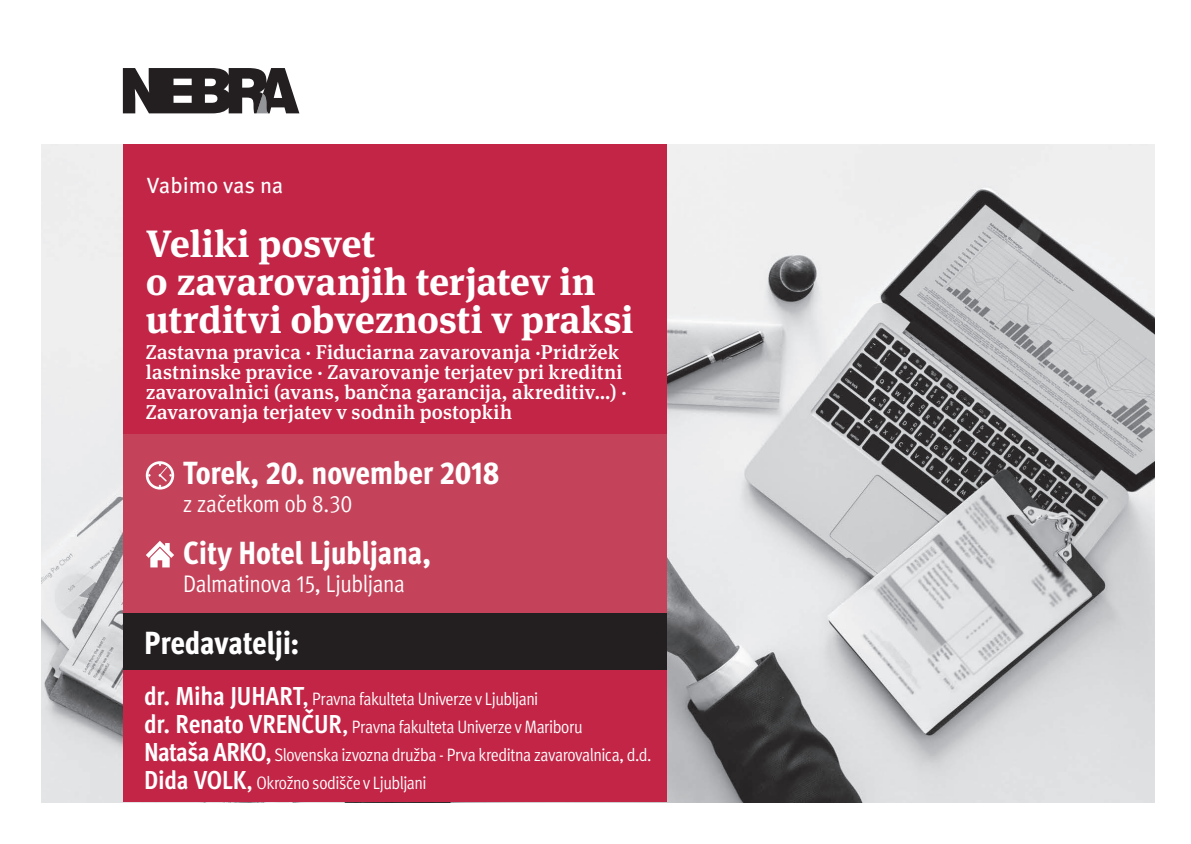
<style>
.page{position:relative;width:1191px;height:844px;background:#fff}
.page>*{position:absolute;margin:0;border:0;box-sizing:border-box;transform-origin:0 0}
.t1{font:700 38px/38px "Meta Serif Pro";color:#fff}
.t2{font:800 condensed 32px "Meta Pro";letter-spacing:-.01em;color:#fff}
.t3{font:700 condensed 26px "Meta Pro";letter-spacing:-.01em;color:#fff}
.t4{font:700 condensed 26px "Meta Pro";letter-spacing:-.03em;color:#fff}
.t5{font:24px "Meta Pro Cond Norm";letter-spacing:-.015em;color:#fff}
.t6{font:22px "Meta Pro";letter-spacing:-.01em;color:#fff}
.t7{font:500 20px/20px "Meta Serif Pro";letter-spacing:.01em;color:#fff}
.t8{font:18px "Meta Pro Cond Norm";letter-spacing:-.025em;color:#fff}
.s1{font-family:"Meta Pro Cond Norm";font-weight:400;font-stretch:normal}
</style>
<div class="page">
<img style="left:41px;top:145px;width:1113px;height:657px">
<div style="left:123px;top:145px;width:543px;height:289px;background:#c22546"></div>
<svg style="left:123px;top:68px;width:176px;height:45px"></svg>
<div style="left:123px;top:434px;width:543px;height:179px;background:#c5435a"></div>
<svg style="left:146px;top:541px;width:28px;height:26px"></svg>
<svg style="left:146px;top:461px;width:28px;height:29px"></svg>
<div style="left:123px;top:613px;width:543px;height:189px;background:#c22546"></div>
<div style="left:123px;top:613px;width:543px;height:57px;background:#231f20"></div>
<p class="t6" style="left:147px;top:168px;width:138px">Vabimo vas na</p>
<h1 class="t1" style="left:146px;top:222px;width:489px">Veliki posvet<br>o zavarovanjih terjatev in utrditvi obveznosti v praksi</h1>
<p class="t7" style="left:146px;top:341px;width:483px">Zastavna pravica · Fiduciarna zavarovanja ·Pridržek lastninske pravice · Zavarovanje terjatev pri kreditni zavarovalnici (avans, bančna garancija, akreditiv... ·( Zavarovanja terjatev v sodnih postopkih</p>
<h2 class="t2" style="left:183px;top:448px;width:317px">Torek, 20. november 2018</h2>
<p class="t5" style="left:183px;top:486px;width:171px">z začetkom ob 8.30</p>
<h2 class="t2" style="left:183px;top:528px;width:249px">City Hotel Ljubljana,</h2>
<p class="t5" style="left:183px;top:566px;width:223px">Dalmatinova 15, Ljubljana</p>
<h2 class="t2" style="left:144px;top:618px;width:157px">Predavatelji:</h2>
<h3 class="t3" style="left:144px;top:676px;width:166px">dr. Miha JUHART<span class="s1">,</span></h3>
<p class="t8" style="left:312px;top:686px;width:228px">Pravna fakulteta Univerze v Ljubljani</p>
<h3 class="t3" style="left:144px;top:704px;width:206px">dr. Renato VRENČUR<span class="s1">,</span></h3>
<p class="t8" style="left:274px;top:742px;width:379px">Slovenska izvozna družba - Prva kreditna zavarovalnica .d.d,</p>
<p class="t8" style="left:352px;top:714px;width:232px">Pravna fakulteta Univerze v Mariboru</p>
<h3 class="t4" style="left:144px;top:732px;width:129px">Nataša ARKO<span class="s1">,</span></h3>
<p class="t8" style="left:256px;top:770px;width:172px">Okrožno sodišče v Ljubljani</p>
<h3 class="t3" style="left:144px;top:760px;width:110px">Dida VOLK<span class="s1">,</span></h3>
</div>
